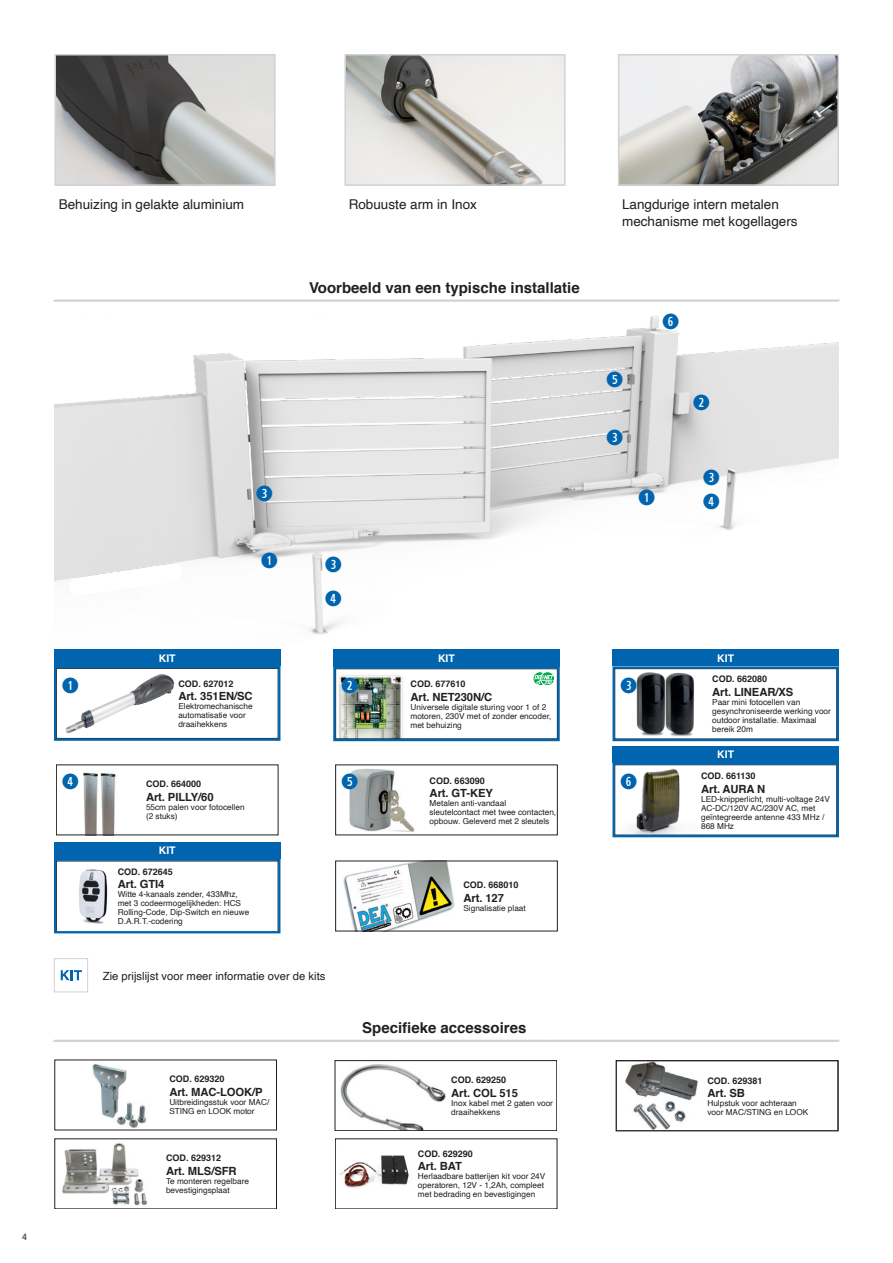
<style>
.page{position:relative;width:893px;height:1263px;background:#fff}
.page>*{position:absolute;margin:0;border:0;box-sizing:border-box;transform-origin:0 0}
.ACCESSORI_ART{font:700 21px "Combi Numerals";color:#0065ae}
.INSTALLAZIONE_TIPICA{font:700 15px "Helvetica";color:#231f20}
.t1{font:13.5px/16.2px "Helvetica";color:#231f20}
.ACCESSORI_ART-2{font:700 11.25px "Helvetica";letter-spacing:-.01em;color:#231f20}
.t2{font:11.25px "Helvetica";color:#231f20}
.t3{font:700 10.5px "Helvetica";color:#fff}
.ACCESSORI_CODICE{font:700 9px "Helvetica";color:#231f20}
.t4{font:700 9px "Helvetica";color:#57585a}
.ACCESSORI_DESCRIZION{font:8.25px/9px "Helvetica";color:#231f20}
</style>
<div class="page">
<svg style="left:54px;top:857px;width:227px;height:77px"></svg>
<svg style="left:54px;top:665px;width:227px;height:76px"></svg>
<img style="left:349px;top:768px;width:66px;height:64px">
<svg style="left:333px;top:667px;width:227px;height:75px"></svg>
<svg style="left:612px;top:762px;width:227px;height:76px"></svg>
<svg style="left:612px;top:666px;width:227px;height:76px"></svg>
<img style="left:343px;top:863px;width:112px;height:66px">
<div style="left:623px;top:774px;width:12px;height:13px;background:#fff;border-radius:50%"></div>
<div style="left:344px;top:774px;width:12px;height:13px;background:#fff;border-radius:50%"></div>
<div style="left:64px;top:679px;width:13px;height:12px;background:#fff;border-radius:50%"></div>
<div style="left:623px;top:679px;width:12px;height:12px;background:#fff;border-radius:50%"></div>
<div style="left:344px;top:679px;width:12px;height:12px;background:#fff;border-radius:50%"></div>
<div style="left:54px;top:649px;width:226px;height:17px;background:#0065ae"></div>
<div style="left:54px;top:842px;width:226px;height:17px;background:#0065ae"></div>
<div style="left:333px;top:649px;width:227px;height:18px;background:#0065ae"></div>
<div style="left:612px;top:649px;width:227px;height:17px;background:#0065ae"></div>
<div style="left:612px;top:746px;width:227px;height:16px;background:#0065ae"></div>
<img style="left:62px;top:1142px;width:85px;height:64px">
<img style="left:625px;top:1062px;width:73px;height:67px">
<div style="left:616px;top:1060px;width:222px;height:71px;border:1px solid #231f20"></div>
<img style="left:92px;top:1064px;width:55px;height:64px">
<img style="left:340px;top:1064px;width:106px;height:65px">
<div style="left:335px;top:1060px;width:222px;height:71px;border:1px solid #231f20"></div>
<img style="left:339px;top:1155px;width:70px;height:33px">
<img style="left:54px;top:316px;width:785px;height:319px">
<div style="left:327px;top:592px;width:13px;height:13px;background:#fff;border-radius:50%"></div>
<div style="left:665px;top:315px;width:12px;height:12px;background:#fff;border-radius:50%"></div>
<div style="left:609px;top:373px;width:12px;height:12px;background:#fff;border-radius:50%"></div>
<div style="left:609px;top:431px;width:12px;height:13px;background:#fff;border-radius:50%"></div>
<div style="left:695px;top:396px;width:13px;height:13px;background:#fff;border-radius:50%"></div>
<div style="left:705px;top:495px;width:13px;height:13px;background:#fff;border-radius:50%"></div>
<div style="left:705px;top:471px;width:13px;height:13px;background:#fff;border-radius:50%"></div>
<div style="left:641px;top:491px;width:12px;height:12px;background:#fff;border-radius:50%"></div>
<div style="left:328px;top:558px;width:12px;height:12px;background:#fff;border-radius:50%"></div>
<div style="left:258px;top:487px;width:13px;height:12px;background:#fff;border-radius:50%"></div>
<div style="left:263px;top:554px;width:13px;height:12px;background:#fff;border-radius:50%"></div>
<img style="left:83px;top:772px;width:33px;height:61px">
<img style="left:57px;top:57px;width:216px;height:126px">
<div style="left:54px;top:54px;width:222px;height:132px;border:2px solid #d1d2d4"></div>
<img style="left:347px;top:57px;width:216px;height:126px">
<div style="left:344px;top:54px;width:222px;height:132px;border:2px solid #d1d2d4"></div>
<img style="left:621px;top:57px;width:215px;height:126px">
<div style="left:618px;top:54px;width:221px;height:132px;border:2px solid #d1d2d4"></div>
<svg style="left:53px;top:1039px;width:787px;height:3px"></svg>
<svg style="left:53px;top:299px;width:787px;height:3px;background:#dcdddf"></svg>
<svg style="left:61px;top:970px;width:21px;height:10px"></svg>
<div style="left:54px;top:958px;width:34px;height:34px;border:1px solid #d1d2d4"></div>
<p class="t4" style="left:22px;top:1230px;width:7px">4</p>
<p class="t1" style="left:59px;top:197px;width:187px">Behuizing in gelakte aluminium</p>
<p class="t1" style="left:349px;top:197px;width:130px">Robuuste arm in Inox</p>
<p class="t1" style="left:622px;top:197px;width:177px">Langdurige intern metalen mechanisme met kogellagers</p>
<p class="t3" style="left:159px;top:649px;width:18px">KIT</p>
<p class="ACCESSORI_ART" style="left:256px;top:485px;width:19px">E</p>
<p class="ACCESSORI_ART" style="left:261px;top:552px;width:19px">Q</p>
<p class="INSTALLAZIONE_TIPICA" style="left:309px;top:276px;width:272px">Voorbeeld van een typische installatie</p>
<p class="ACCESSORI_ART" style="left:325px;top:556px;width:19px">E</p>
<p class="ACCESSORI_ART" style="left:325px;top:591px;width:19px">R</p>
<p class="ACCESSORI_ART" style="left:662px;top:313px;width:19px">Y</p>
<p class="ACCESSORI_ART" style="left:606px;top:371px;width:19px">T</p>
<p class="ACCESSORI_ART" style="left:606px;top:430px;width:19px">E</p>
<p class="ACCESSORI_ART" style="left:638px;top:489px;width:19px">Q</p>
<p class="ACCESSORI_ART" style="left:693px;top:395px;width:19px">W</p>
<p class="ACCESSORI_ART" style="left:703px;top:470px;width:19px">E</p>
<p class="ACCESSORI_ART" style="left:703px;top:494px;width:19px">R</p>
<p class="t3" style="left:438px;top:650px;width:18px">KIT</p>
<p class="t3" style="left:717px;top:650px;width:18px">KIT</p>
<p class="ACCESSORI_ART" style="left:62px;top:677px;width:19px">Q</p>
<p class="ACCESSORI_ART" style="left:341px;top:677px;width:19px">W</p>
<p class="ACCESSORI_ART" style="left:620px;top:677px;width:19px">E</p>
<p class="ACCESSORI_CODICE" style="left:178px;top:676px;width:57px">COD. 627012</p>
<p class="ACCESSORI_ART-2" style="left:178px;top:687px;width:76px">Art. 351EN/SC</p>
<p class="ACCESSORI_DESCRIZION" style="left:178px;top:702px;width:76px">Elektromechanische automatisatie voor draaihekkens</p>
<p class="ACCESSORI_CODICE" style="left:410px;top:677px;width:57px">COD. 677610</p>
<p class="ACCESSORI_ART-2" style="left:410px;top:688px;width:83px">Art. NET230N/C</p>
<p class="ACCESSORI_DESCRIZION" style="left:410px;top:702px;width:142px">Universele digitale sturing voor 1 of 2 motoren, 230V met of zonder encoder, met behuizing</p>
<p class="ACCESSORI_ART" style="left:62px;top:773px;width:19px">R</p>
<p class="ACCESSORI_ART" style="left:341px;top:773px;width:19px">T</p>
<p class="ACCESSORI_ART" style="left:620px;top:773px;width:19px">Y</p>
<p class="ACCESSORI_CODICE" style="left:430px;top:773px;width:57px">COD. 663090</p>
<p class="ACCESSORI_ART-2" style="left:430px;top:784px;width:65px">Art. GT-KEY</p>
<p class="ACCESSORI_DESCRIZION" style="left:430px;top:799px;width:128px">Metalen anti-vandaal sleutelcontact met twee contacten, opbouw. Geleverd met 2 sleutels</p>
<p class="ACCESSORI_CODICE" style="left:146px;top:777px;width:57px">COD. 664000</p>
<p class="ACCESSORI_ART-2" style="left:146px;top:788px;width:69px">Art. PILLY/60</p>
<p class="ACCESSORI_DESCRIZION" style="left:146px;top:803px;width:100px">55cm palen voor fotocellen (2 stuks)</p>
<p class="t3" style="left:159px;top:842px;width:18px">KIT</p>
<p class="ACCESSORI_CODICE" style="left:118px;top:864px;width:57px">COD. 672645</p>
<p class="ACCESSORI_ART-2" style="left:118px;top:875px;width:48px">Art. GTI4</p>
<p class="ACCESSORI_DESCRIZION" style="left:118px;top:890px;width:133px">Witte 4-kanaals zender, 433Mhz, met 3 codeermogelijkheden: HCS<br>Rolling-Code, Dip-Switch en nieuwe<br>D.A.R.T.-codering</p>
<p class="t2" style="left:103px;top:967px;width:224px">Zie prijslijst voor meer informatie over de kits</p>
<p class="ACCESSORI_CODICE" style="left:169px;top:1072px;width:57px">COD. 629320</p>
<p class="ACCESSORI_ART-2" style="left:169px;top:1083px;width:95px">Art. MAC-LOOK/P</p>
<p class="ACCESSORI_DESCRIZION" style="left:169px;top:1098px;width:101px">Uitbreidingsstuk voor MAC/<br>STING en LOOK motor</p>
<p class="ACCESSORI_CODICE" style="left:166px;top:1151px;width:57px">COD. 629312</p>
<p class="ACCESSORI_ART-2" style="left:166px;top:1162px;width:72px">Art. MLS/SFR</p>
<p class="ACCESSORI_DESCRIZION" style="left:166px;top:1177px;width:84px">Te monteren regelbare bevestigingsplaat</p>
<p class="ACCESSORI_CODICE" style="left:463px;top:878px;width:57px">COD. 668010</p>
<p class="ACCESSORI_ART-2" style="left:463px;top:889px;width:42px">Art. 127</p>
<p class="ACCESSORI_DESCRIZION" style="left:463px;top:904px;width:64px">Signalisatie plaat</p>
<p class="INSTALLAZIONE_TIPICA" style="left:362px;top:1016px;width:166px">Specifieke accessoires</p>
<p class="ACCESSORI_CODICE" style="left:451px;top:1073px;width:57px">COD. 629250</p>
<p class="ACCESSORI_ART-2" style="left:451px;top:1084px;width:68px">Art. COL 515</p>
<p class="ACCESSORI_DESCRIZION" style="left:451px;top:1098px;width:103px">Inox kabel met 2 gaten voor draaihekkens</p>
<p class="ACCESSORI_CODICE" style="left:418px;top:1146px;width:57px">COD. 629290</p>
<p class="ACCESSORI_ART-2" style="left:418px;top:1157px;width:46px">Art. BAT</p>
<p class="ACCESSORI_DESCRIZION" style="left:418px;top:1172px;width:129px">Herlaadbare batterijen kit voor 24V operatoren, 12V - 1,2Ah, compleet met bedrading en bevestigingen</p>
<p class="ACCESSORI_CODICE" style="left:712px;top:672px;width:57px">COD. 662080</p>
<p class="ACCESSORI_ART-2" style="left:712px;top:683px;width:83px">Art. LINEAR/XS</p>
<p class="ACCESSORI_DESCRIZION" style="left:712px;top:698px;width:120px">Paar mini fotocellen van gesynchroniseerde werking voor outdoor installatie. Maximaal bereik 20m</p>
<p class="t3" style="left:717px;top:746px;width:18px">KIT</p>
<p class="ACCESSORI_CODICE" style="left:701px;top:769px;width:56px">COD. 661130</p>
<p class="ACCESSORI_ART-2" style="left:701px;top:780px;width:66px">Art. AURA N</p>
<p class="ACCESSORI_DESCRIZION" style="left:701px;top:795px;width:130px">LED-knipperlicht, multi-voltage 24V<br>AC-DC/120V AC/230V AC, met geïntegreerde antenne 433 MHz /<br>868 MHz</p>
<p class="ACCESSORI_CODICE" style="left:707px;top:1073px;width:57px">COD. 629381</p>
<p class="ACCESSORI_ART-2" style="left:707px;top:1084px;width:39px">Art. SB</p>
<p class="ACCESSORI_DESCRIZION" style="left:707px;top:1099px;width:102px">Hulpstuk voor achteraan voor MAC/STING en LOOK</p>
</div>
